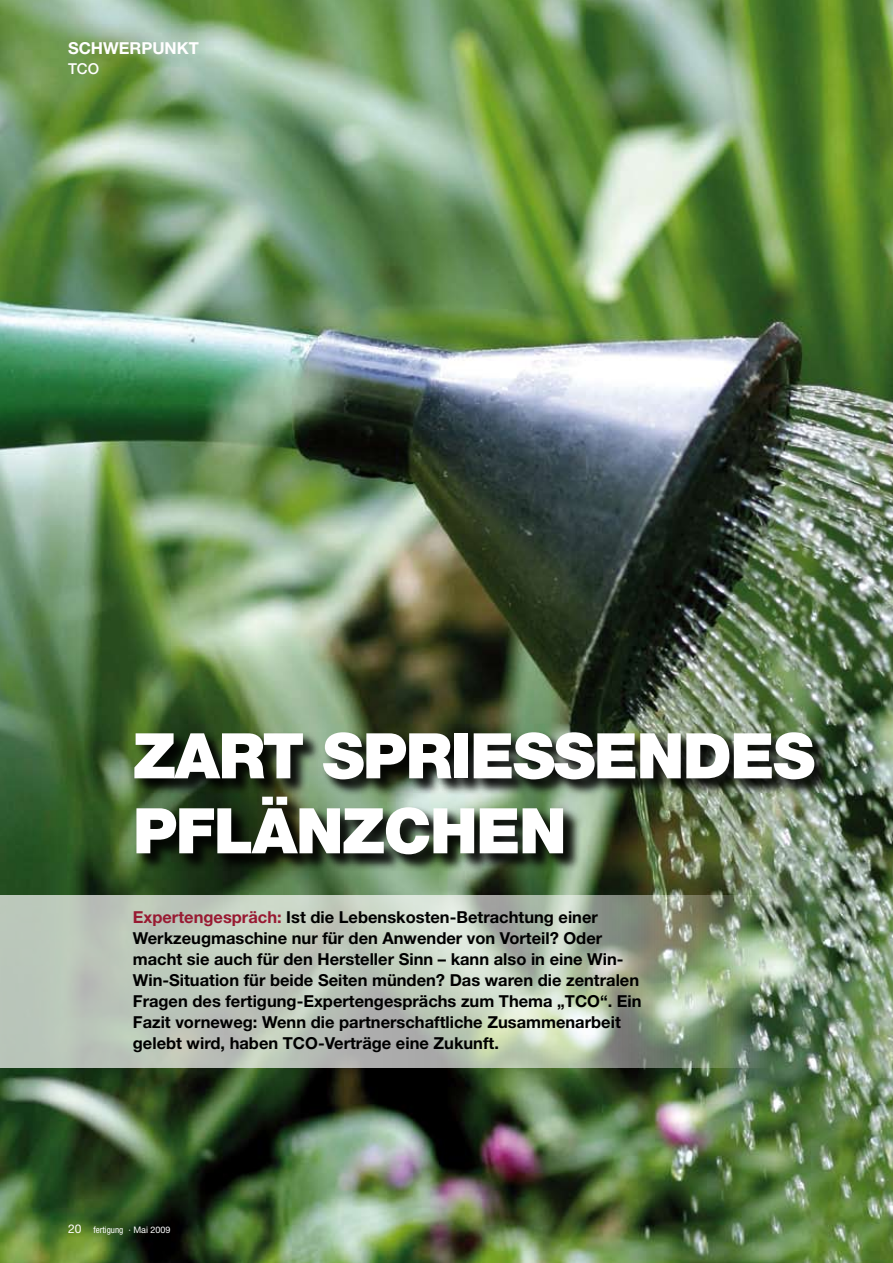
<style>
.page{position:relative;width:893px;height:1263px;background:#fff}
.page>*{position:absolute;margin:0;border:0;box-sizing:border-box;transform-origin:0 0}
.t1{font:900 63px/75px "Helvetica Neue LT Std";letter-spacing:-.025em;color:#fff}
.t2{font:700 16.5px/21px "Helvetica Neue LT Std";color:#000}
.t3{font:700 16.5px "Helvetica Neue LT Std";color:#fff}
.t4{font:500 15px "Helvetica Neue LT Std";color:#fff}
.t5{font:condensed 9px "Helvetica Neue LT Std";color:#fff}
.s1{color:#981a32}
.s2{font-stretch:normal;font-size:12px}
.s3{font-stretch:normal}
</style>
<div class="page">
<img style="left:0;top:0;width:893px;height:1263px">
<svg style="left:0;top:895px;width:770px;height:172px;background:#b3bfae"></svg>
<div style="left:137px;top:734px;width:756px;height:195px;background:#000;opacity:.75"></div>
<div style="left:133px;top:730px;width:760px;height:194px;background:#000;opacity:.75"></div>
<p class="t3" style="left:68px;top:38px;width:132px">SCHWERPUNKT</p>
<p class="t4" style="left:68px;top:60px;width:33px">TCO</p>
<h1 class="t1" style="left:133px;top:718px;width:684px">ZART SPRIESSENDES<br>PFLÄNZCHEN</h1>
<p class="t2" style="left:133px;top:906px;width:510px"><span class="s1">Expertengespräch:</span> Ist die Lebenskosten-Betrachtung einer Werkzeugmaschine nur für den Anwender von Vorteil? Oder macht sie auch für den Hersteller Sinn – kann also in eine Win-Win-Situation für beide Seiten münden? Das waren die zentralen Fragen des fertigung-Expertengesprächs zum Thema „TCO“. Ein Fazit vorneweg: Wenn die partnerschaftliche Zusammenarbeit gelebt wird, haben TCO-Verträge eine Zukunft.</p>
<p class="t5" style="left:68px;top:1225px;width:104px"><span class="s2">20</span> fertigung <span class="s3">· Mai 2009</span></p>
</div>
